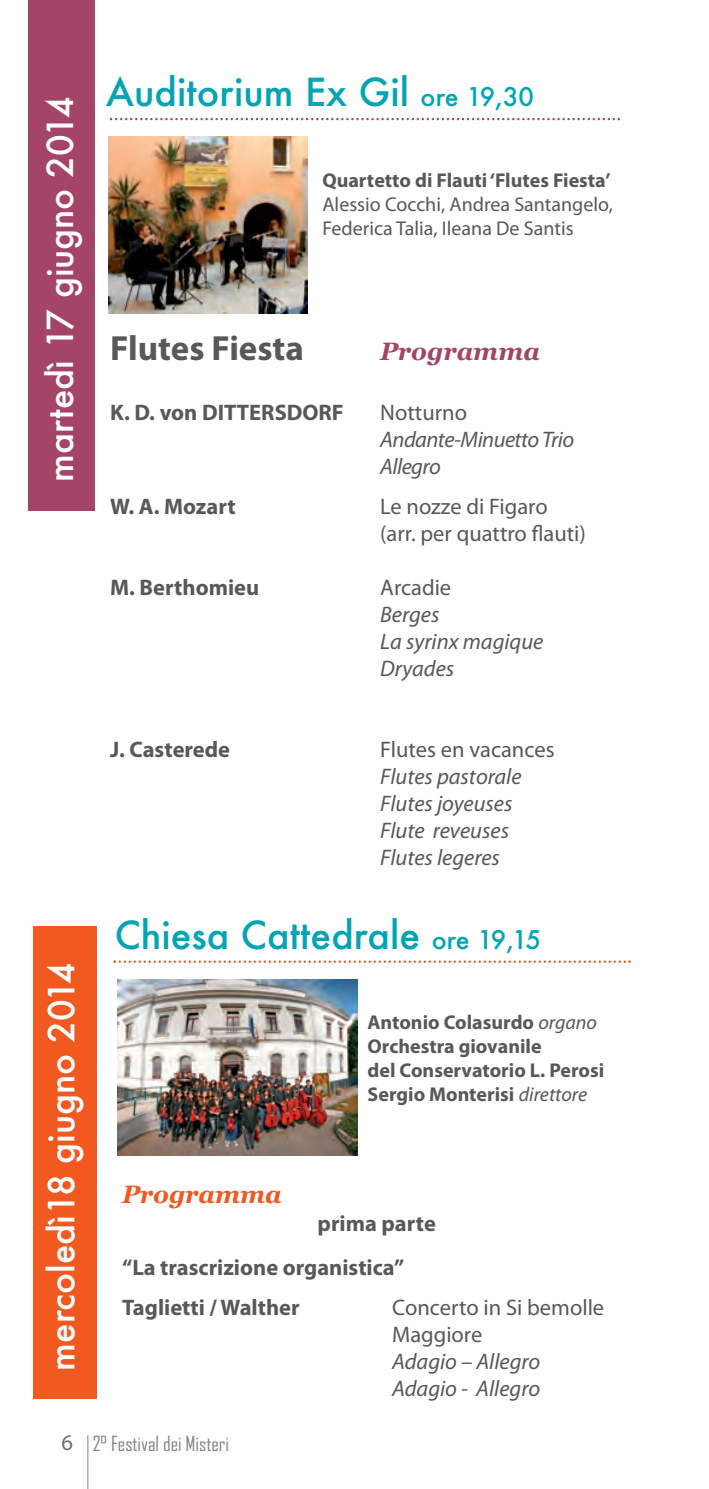
<style>
.page{position:relative;width:709px;height:1489px;background:#fff}
.page>*{position:absolute;margin:0;border:0;box-sizing:border-box;transform-origin:0 0}
.t1{font:500 37.5px "Futura";color:#00a4b5}
.t2{font:500 35px "Futura";color:#fff}
.t3{font:700 35px "Myriad Pro";color:#57585a}
.t4{font:italic 700 25px "Georgia";color:#a44568}
.t5{font:italic 700 25px "Georgia";color:#f15921}
.t6{font:italic 22.5px/27px "Myriad Pro";color:#57585a}
.t7{font:700 22.5px/44.5px "Myriad Pro";color:#57585a}
.t8{font:22.5px/27px "Myriad Pro";color:#57585a}
.t9{font:italic 22.5px/27px "Myriad Pro";letter-spacing:-.025em;color:#57585a}
.t10{font:700 20px/24px "Myriad Pro";color:#57585a}
.t11{font:20px/24px "Myriad Pro";color:#57585a}
.t12{font:20px "Agency FB";color:#808285}
.s1{font-size:25px}
.s2{font-weight:400;font-style:italic}
.s3{font-family:"Myriad Pro";font-size:22.5px;color:#6c6d70}
</style>
<div class="page">
<hr style="left:87px;top:1434px;width:1px;height:54px;background:#808285">
<svg style="left:110px;top:118px;width:510px;height:2px"></svg>
<div style="left:28px;top:0;width:67px;height:510px;background:#a44568"></div>
<img style="left:109px;top:137px;width:198px;height:176px">
<div style="left:33px;top:925px;width:63px;height:473px;background:#f15921"></div>
<svg style="left:113px;top:960px;width:518px;height:2px"></svg>
<img style="left:118px;top:979px;width:239px;height:176px">
<h2 class="t2" style="left:44px;top:482px;width:387px;rotate:-90deg">martedì 17 giugno 2014</h2>
<h1 class="t1" style="left:106px;top:75px;width:429px">Auditorium Ex Gil <span class="s1">ore 19,30</span></h1>
<p class="t10" style="left:322px;top:170px;width:289px">Quartetto di Flauti ‘Flutes Fiesta’</p>
<p class="t11" style="left:322px;top:194px;width:292px">Alessio Cocchi, Andrea Santangelo,<br>Federica Talia, Ileana De Santis</p>
<h2 class="t3" style="left:110px;top:335px;width:195px">Flutes Fiesta</h2>
<p class="t4" style="left:380px;top:337px;width:161px">Programma</p>
<p class="t7" style="left:110px;top:392px;width:235px">K. D. von DITTERSDORF</p>
<p class="t8" style="left:380px;top:401px;width:88px">Notturno</p>
<p class="t9" style="left:380px;top:428px;width:195px">Andante-Minuetto Trio<br>Allegro</p>
<p class="t7" style="left:110px;top:485px;width:127px">W. A. Mozart</p>
<p class="t8" style="left:380px;top:494px;width:207px">Le nozze di Figaro (arr. per quattro flauti)</p>
<p class="t7" style="left:110px;top:566px;width:150px">M. Berthomieu</p>
<p class="t8" style="left:380px;top:575px;width:72px">Arcadie</p>
<p class="t6" style="left:380px;top:602px;width:165px">Berges<br>La syrinx magique<br>Dryades</p>
<h2 class="t2" style="left:46px;top:1370px;width:410px;rotate:-90deg">mercoledì18 giugno 2014</h2>
<p class="t7" style="left:110px;top:728px;width:121px">J. Casterede</p>
<p class="t8" style="left:380px;top:737px;width:176px">Flutes en vacances</p>
<p class="t6" style="left:380px;top:764px;width:143px">Flutes pastorale<br>Flutes joyeuses<br>Flute reveuses<br>Flutes legeres</p>
<h1 class="t1" style="left:115px;top:917px;width:428px">Chiesa Cattedrale <span class="s1">ore 19,15</span></h1>
<p class="t10" style="left:367px;top:1012px;width:238px">Antonio Colasurdo <span class="s2">organo<br></span>Orchestra giovanile<br>del Conservatorio L. Perosi<br>Sergio Monterisi <span class="s2">direttore</span></p>
<p class="t5" style="left:122px;top:1179px;width:161px">Programma</p>
<p class="t7" style="left:122px;top:1202px;width:315px;text-indent:195px">prima parte “La trascrizione organistica”</p>
<p class="t7" style="left:122px;top:1286px;width:179px">Taglietti / Walther</p>
<p class="t8" style="left:392px;top:1295px;width:213px">Concerto in Si bemolle<br>Maggiore</p>
<p class="t6" style="left:392px;top:1349px;width:150px">Adagio – Allegro<br>Adagio - Allegro</p>
<p class="t12" style="left:62px;top:1431px;width:169px"><span class="s3">6</span> 2° Festival dei Misteri</p>
</div>
